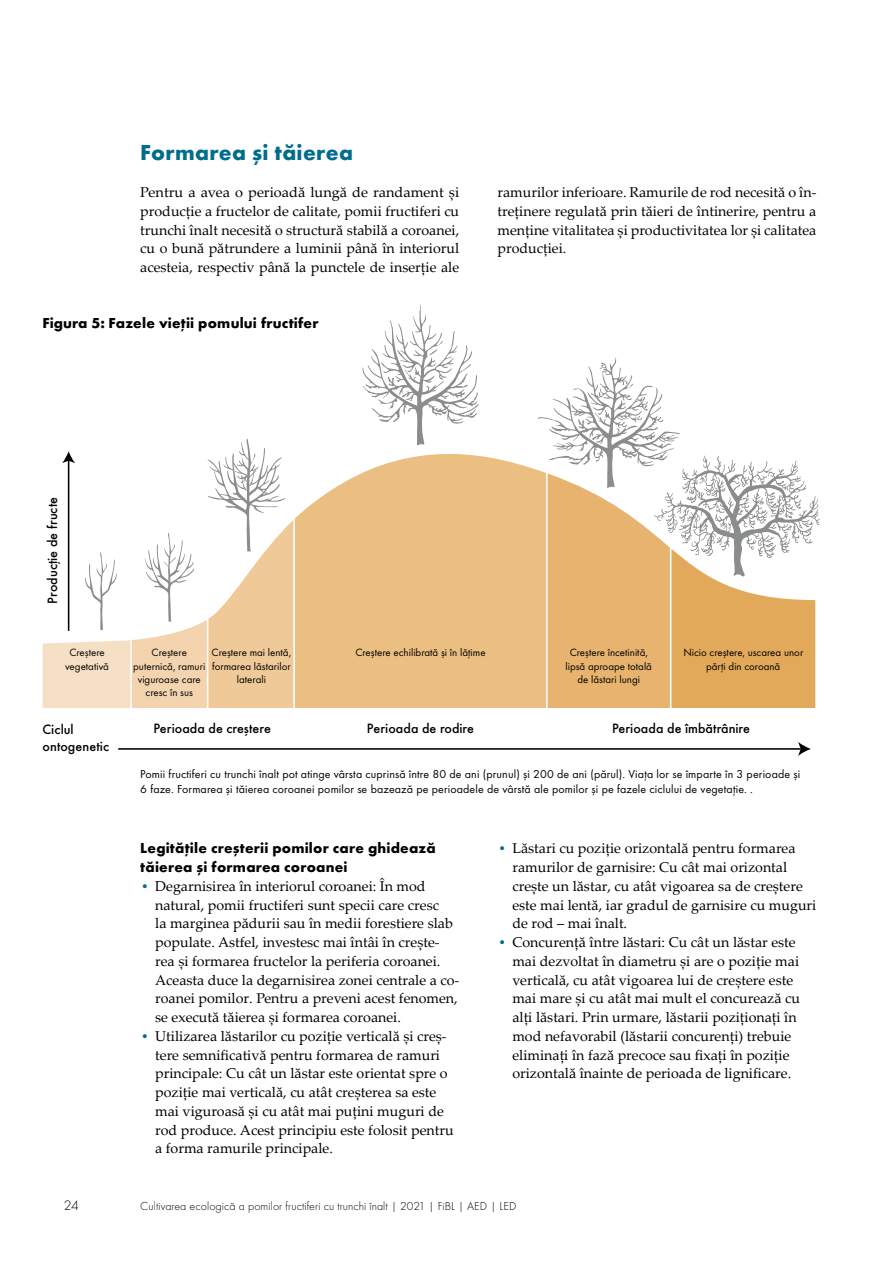
<style>
.page{position:relative;width:893px;height:1263px;background:#fff}
.page>*{position:absolute;margin:0;border:0;box-sizing:border-box;transform-origin:0 0}
.t1{font:700 22.5px "Function Pro";letter-spacing:.015em;color:#006c8e}
.t2{font:700 15px/18.8px "Function Pro";letter-spacing:.01em;color:#000}
.t3{font:14.25px/18.8px "Palatino Linotype";color:#000}
.t4{font:300 14.25px "Function Pro";color:#000}
.t5{font:500 14.1px/17px "Function Pro";letter-spacing:.005em;color:#000}
.t6{font:12px/15px "Function Pro";letter-spacing:.01em;color:#000}
.t7{font:300 12px "Function Pro";letter-spacing:.005em;color:#000}
.t8{font:10.95px/13.4px "Function Pro";color:#000;text-align:center}
.s1{font-family:"Function Pro";font-weight:500;color:#006c8e}
</style>
<div class="page">
<svg style="left:295px;top:445px;width:242px;height:263px;background:#ecc48d"></svg>
<hr style="left:119px;top:748px;width:681px;height:2px;background:#000">
<svg style="left:798px;top:742px;width:13px;height:14px"></svg>
<svg style="left:43px;top:439px;width:250px;height:269px"></svg>
<svg style="left:362px;top:303px;width:116px;height:142px"></svg>
<svg style="left:537px;top:357px;width:283px;height:351px"></svg>
<hr style="left:207px;top:618px;width:1px;height:97px;background:#fff">
<hr style="left:546px;top:472px;width:2px;height:257px;background:#fff">
<hr style="left:670px;top:543px;width:1px;height:172px;background:#fff">
<h1 class="t1" style="left:140px;top:138px;width:214px">Formarea și tăierea</h1>
<p class="t3" style="left:140px;top:182px;width:320px;text-align:justify">Pentru a avea o perioadă lungă de randament și producție a fructelor de calitate, pomii fructiferi cu trunchi înalt necesită o structură stabilă a coroanei, cu o bună pătrundere a luminii până în interiorul acesteia, respectiv până la punctele de inserţie ale</p>
<p class="t3" style="left:497px;top:182px;width:320px;text-align:justify">ramurilor inferioare. Ramurile de rod necesită o în&shy;treţinere regulată prin tăieri de întinerire, pentru a menține vitalitatea și productivitatea lor și calitatea producţiei.</p>
<p class="t2" style="left:43px;top:314px;width:278px">Figura 5: Fazele vieții pomului fructifer</p>
<p class="t5" style="left:44px;top:603px;width:108px;rotate:-90deg">Producție de fructe</p>
<p class="t8" style="left:65px;top:646px;width:45px">Creștere vegetativă</p>
<p class="t5" style="left:43px;top:720px;width:68px">Ciclul ontogenetic</p>
<p class="t8" style="left:133px;top:646px;width:74px">Creștere puternică, ramuri viguroase care cresc în sus</p>
<p class="t8" style="left:212px;top:646px;width:81px">Creștere mai lentă, formarea lăstarilor laterali</p>
<p class="t8" style="left:355px;top:646px;width:132px">Creștere echilibrată și în lățime</p>
<p class="t8" style="left:565px;top:646px;width:88px">Creștere încetinită, lipsă aproape totală de lăstari lungi</p>
<p class="t8" style="left:683px;top:646px;width:121px">Nicio creștere, uscarea unor părți din coroană</p>
<p class="t5" style="left:153px;top:720px;width:119px">Perioada de creștere</p>
<p class="t5" style="left:367px;top:720px;width:109px">Perioada de rodire</p>
<p class="t5" style="left:612px;top:720px;width:140px">Perioada de îmbătrânire</p>
<p class="t6" style="left:140px;top:767px;width:661px">Pomii fructiferi cu trunchi înalt pot atinge vârsta cuprinsă între 80 de ani (prunul) și 200 de ani (părul). Viața lor se împarte în 3 perioade și<br>6 faze. Formarea și tăierea coroanei pomilor se bazează pe perioadele de vârstă ale pomilor şi pe fazele ciclului de vegetaţie. .</p>
<p class="t2" style="left:140px;top:839px;width:297px">Legitățile creșterii pomilor care ghidează tăierea și formarea coroanei</p>
<p class="t3" style="left:155px;top:876px;width:306px;text-indent:-15px"><span class="s1">•</span> Degarnisirea în interiorul coroanei: În mod natural, pomii fructiferi sunt specii care cresc<br>la marginea pădurii sau în medii forestiere slab populate. Astfel, investesc mai întâi în crește&shy;rea și formarea fructelor la periferia coroanei.<br>Aceasta duce la degarnisirea zonei centrale a co&shy;roanei pomilor. Pentru a preveni acest fenomen, se execută tăierea și formarea coroanei.</p>
<p class="t3" style="left:155px;top:1026px;width:300px;text-indent:-15px"><span class="s1">•</span> Utilizarea lăstarilor cu poziţie verticală şi creş&shy;tere semnificativă pentru formarea de ramuri principale: Cu cât un lăstar este orientat spre o poziție mai verticală, cu atât creșterea sa este mai viguroasă și cu atât mai puţini muguri de rod produce. Acest principiu este folosit pentru a forma ramurile principale.</p>
<p class="t3" style="left:512px;top:839px;width:305px;text-indent:-15px"><span class="s1">•</span> Lăstari cu poziţie orizontală pentru formarea ramurilor de garnisire: Cu cât mai orizontal crește un lăstar, cu atât vigoarea sa de creştere este mai lentă, iar gradul de garnisire cu muguri de rod – mai înalt.</p>
<p class="t3" style="left:512px;top:932px;width:289px;text-indent:-15px"><span class="s1">•</span> Concurență între lăstari: Cu cât un lăstar este mai dezvoltat în diametru și are o poziţie mai verticală, cu atât vigoarea lui de creştere este mai mare şi cu atât mai mult el concurează cu alți lăstari. Prin urmare, lăstarii poziționați în mod nefavorabil (lăstarii concurenţi) trebuie eliminaţi în fază precoce sau fixați în poziţie orizontală înainte de perioada de lignificare.</p>
<p class="t4" style="left:64px;top:1197px;width:17px">24</p>
<p class="t7" style="left:140px;top:1199px;width:378px">Cultivarea ecologică a pomilor fructiferi cu trunchi înalt | 2021 | FiBL | AED | LED</p>
</div>
